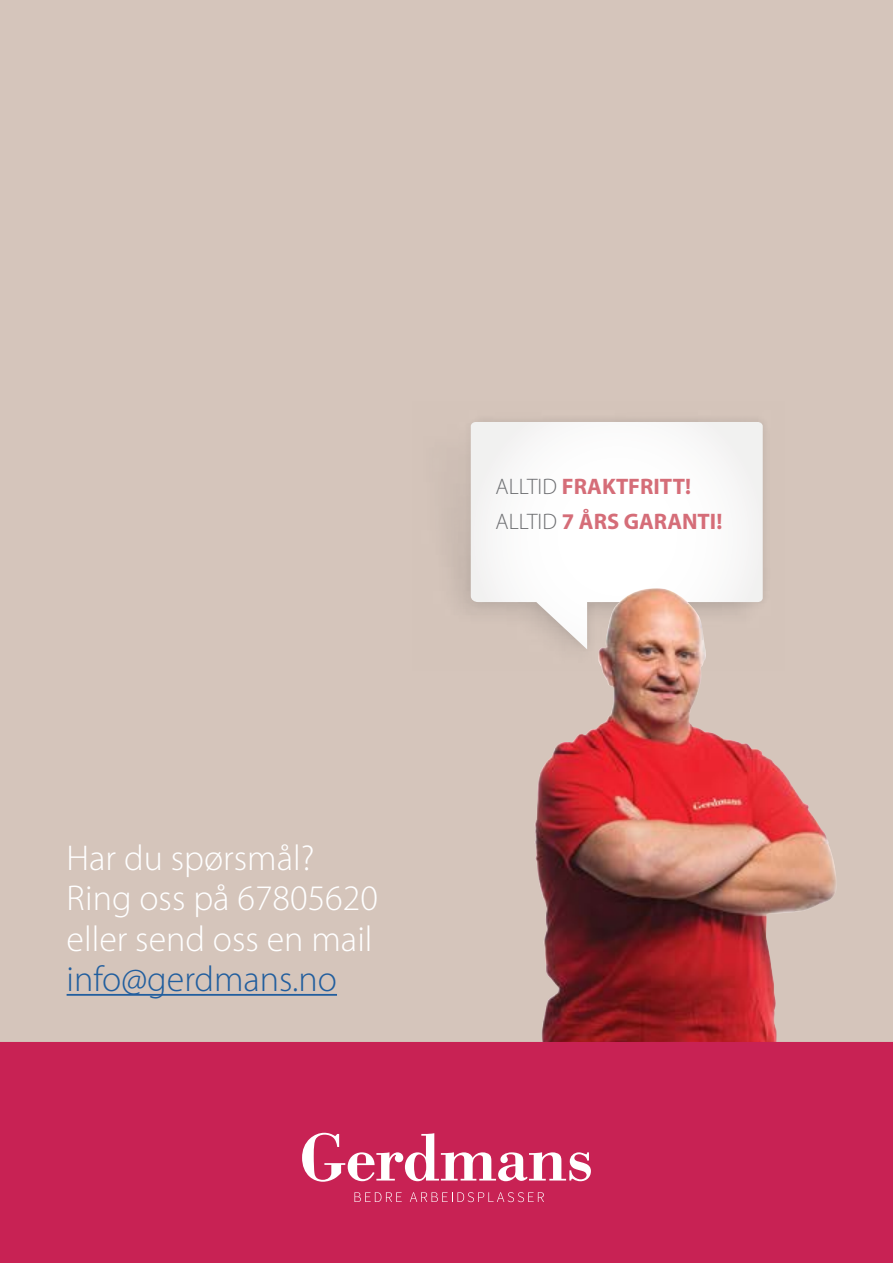
<style>
.page{position:relative;width:893px;height:1263px;background:#d5c5bb}
.page>*{position:absolute;margin:0;border:0;box-sizing:border-box;transform-origin:0 0}
.t1{font:300 36px "Myriad Pro";color:#fff}
.t2{font:300 36px "Myriad Pro";color:#215e9e}
.t3{font:700 22.5px/34.5px "Myriad Pro";color:#d56d78}
.s1{font-weight:300;color:#6d6e71}
</style>
<div class="page">
<div style="left:453px;top:419px;width:312px;height:190px;background:#cbbbb2"></div>
<svg style="left:471px;top:422px;width:292px;height:197px;background:#f9f8f8"></svg>
<img style="left:533px;top:589px;width:303px;height:453px">
<div style="left:1px;top:1043px;width:891px;height:219px;background:#c82254"></div>
<div style="left:0;top:1042px;width:893px;height:221px;border:2px solid #c82254"></div>
<svg style="left:302px;top:1133px;width:289px;height:49px"></svg>
<svg style="left:354px;top:1192px;width:48px;height:10px"></svg>
<svg style="left:410px;top:1192px;width:134px;height:10px"></svg>
<hr style="left:67px;top:994px;width:270px;height:2px;background:#215e9e">
<p class="t3" style="left:496px;top:468px;width:228px"><span class="s1">ALLTID</span> FRAKTFRITT!<br><span class="s1">ALLTID</span> 7 ÅRS GARANTI!</p>
<p class="t1" style="left:67px;top:838px;width:249px">Har du spørsmål?</p>
<p class="t1" style="left:67px;top:879px;width:313px">Ring oss på 67805620</p>
<p class="t1" style="left:67px;top:919px;width:307px">eller send oss en mail</p>
<p class="t2" style="left:67px;top:959px;width:272px">info@gerdmans.no</p>
</div>
